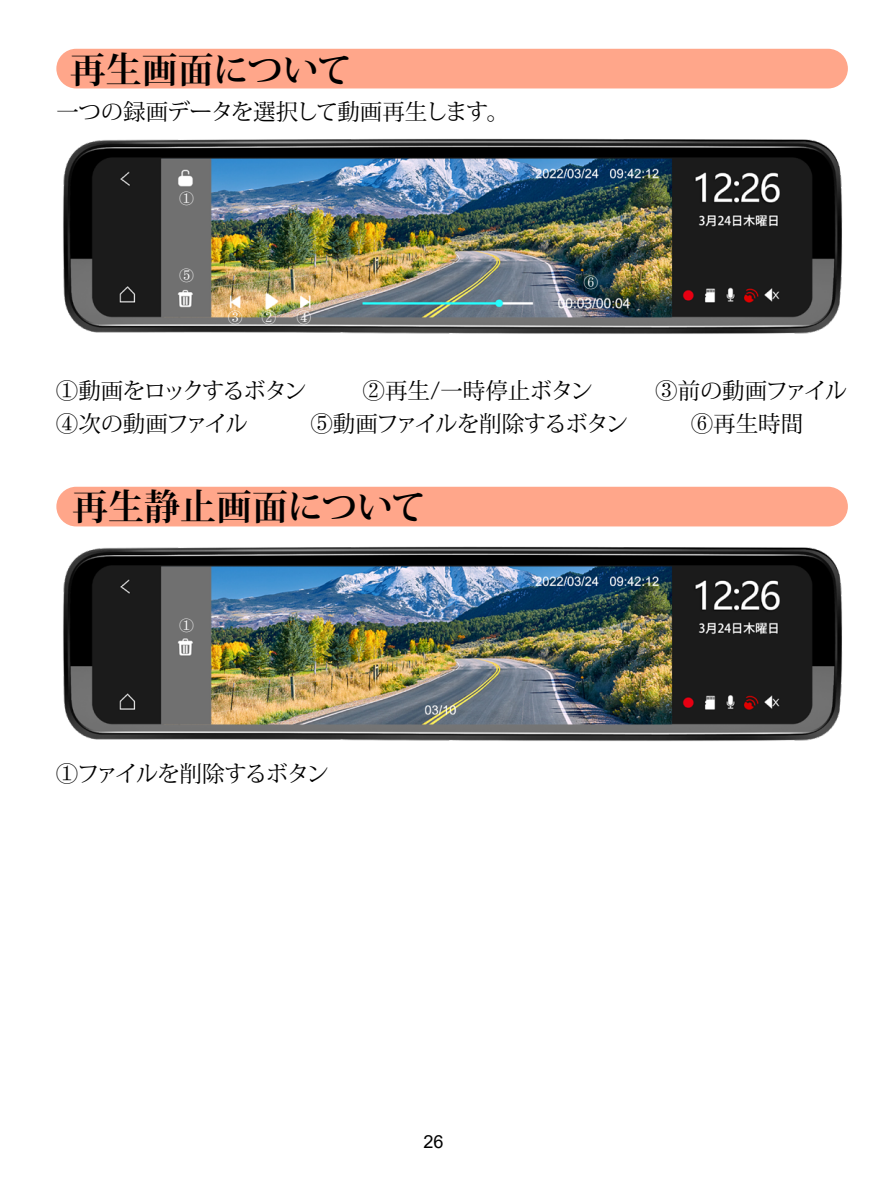
<style>
.page{position:relative;width:893px;height:1191px;background:#fff}
.page>*{position:absolute;margin:0;border:0;box-sizing:border-box;transform-origin:0 0}
.t1{font:700 36px "Koz Min Pro";letter-spacing:-.005em;color:#000}
.t2{font:22.5px "Koz Min Pro";letter-spacing:-.06em;color:#000}
.t3{font:22.5px "Koz Min Pro";letter-spacing:-.02em;color:#000}
.t4{font:22.5px "Koz Min Pro";letter-spacing:-.08em;color:#000}
.t5{font:22.5px "Koz Min Pro";color:#000}
.t6{font:18px "Arial";color:#000}
.t7{font:300 15px "Adobe Song Std";color:#fff}
.s1{font-family:"Adobe Song Std";font-weight:300}
</style>
<div class="page">
<div style="left:56px;top:49px;width:792px;height:39px;background:#ffa68a;border-radius:20px"></div>
<div style="left:56px;top:487px;width:792px;height:39px;background:#ffa68a;border-radius:20px"></div>
<img style="left:63px;top:138px;width:780px;height:196px">
<img style="left:63px;top:546px;width:780px;height:195px">
<h1 class="t1" style="left:70px;top:43px;width:284px">再生画面について</h1>
<p class="t3" style="left:56px;top:96px;width:454px">一つの録画データを選択して動画再生します。</p>
<p class="t7" style="left:179px;top:190px;width:16px">①</p>
<p class="t7" style="left:179px;top:267px;width:16px">⑤</p>
<p class="t7" style="left:584px;top:274px;width:16px">⑥</p>
<p class="t7" style="left:228px;top:310px;width:16px">③</p>
<p class="t7" style="left:262px;top:310px;width:16px">②</p>
<p class="t7" style="left:297px;top:310px;width:16px">④</p>
<p class="t4" style="left:56px;top:374px;width:252px"><span class="s1">①</span>動画をロックするボタン</p>
<p class="t5" style="left:363px;top:374px;width:232px"><span class="s1">②</span>再生/一時停止ボタン</p>
<p class="t2" style="left:655px;top:374px;width:193px"><span class="s1">③</span>前の動画ファイル</p>
<p class="t2" style="left:56px;top:408px;width:193px"><span class="s1">④</span>次の動画ファイル</p>
<p class="t2" style="left:310px;top:408px;width:319px"><span class="s1">⑤</span>動画ファイルを削除するボタン</p>
<p class="t2" style="left:691px;top:408px;width:114px"><span class="s1">⑥</span>再生時間</p>
<h1 class="t1" style="left:72px;top:480px;width:356px">再生静止画面について</h1>
<p class="t7" style="left:179px;top:617px;width:16px">①</p>
<p class="t2" style="left:56px;top:758px;width:274px"><span class="s1">①</span>ファイルを削除するボタン</p>
<p class="t6" style="left:423px;top:1129px;width:22px">26</p>
</div>
